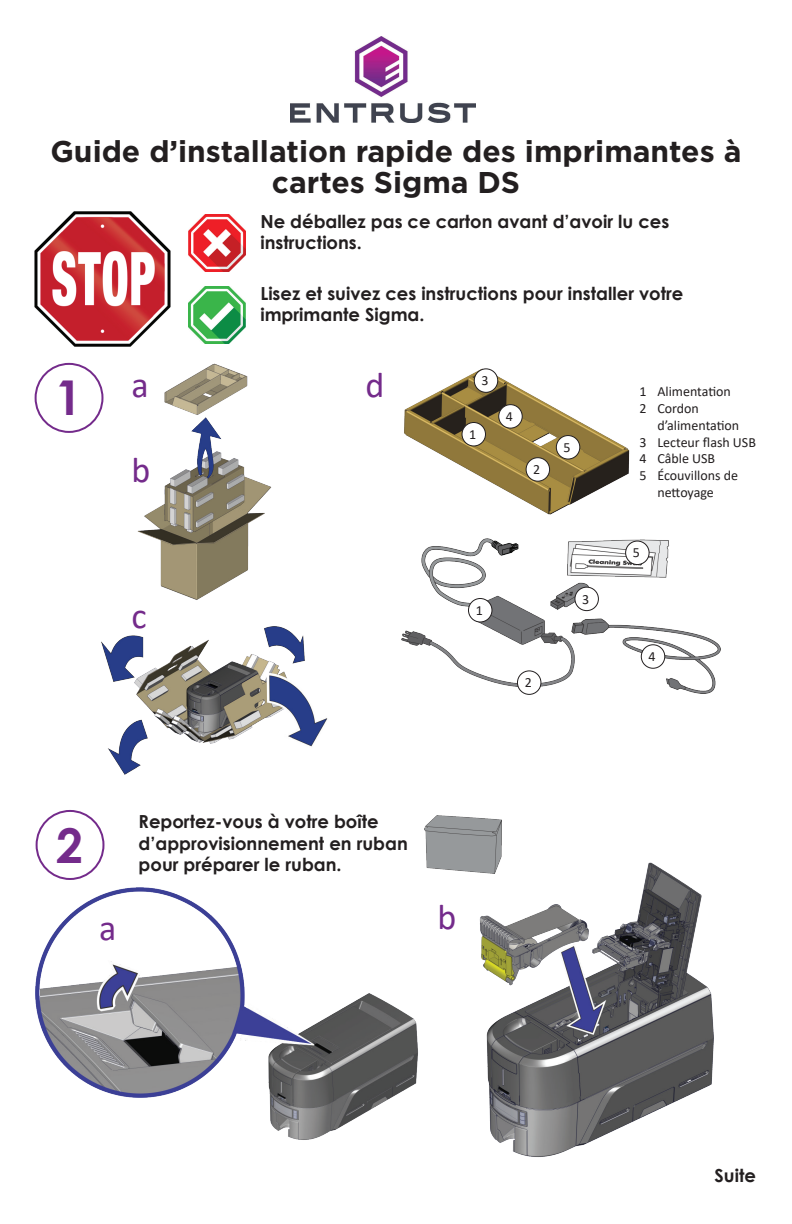
<style>
.page{position:relative;width:792px;height:1224px;background:#fff}
.page>*{position:absolute;margin:0;border:0;box-sizing:border-box;transform-origin:0 0}
.t1{font:700 48px "Century Gothic";color:#742b8b}
.t2{font:36px "Calibri";color:#742b8b}
.t3{font:700 30px/31px "Gotham";color:#231f20;text-align:center}
.t4{font:700 18px/21.6px "Century Gothic";color:#231f20}
.t5{font:14px/16.8px "Calibri";color:#231f20}
</style>
<div class="page">
<img style="left:35px;top:211px;width:136px;height:135px">
<img style="left:188px;top:214px;width:58px;height:57px">
<img style="left:188px;top:286px;width:58px;height:57px">
<img style="left:479px;top:862px;width:235px;height:295px">
<div style="left:36px;top:810px;width:68px;height:70px;border:2px solid #742b8b;border-radius:50%"></div>
<div style="left:35px;top:363px;width:68px;height:70px;border:2px solid #742b8b;border-radius:50%"></div>
<img style="left:36px;top:887px;width:382px;height:253px">
<img style="left:290px;top:36px;width:186px;height:86px">
<img style="left:137px;top:364px;width:135px;height:236px">
<img style="left:102px;top:626px;width:226px;height:149px">
<img style="left:404px;top:368px;width:226px;height:147px">
<div style="left:474px;top:369px;width:24px;height:23px;background:#fff;border-radius:50%"></div>
<div style="left:474px;top:368px;width:24px;height:25px;border:1px solid #231f20;border-radius:50%"></div>
<div style="left:462px;top:422px;width:23px;height:24px;background:#fff;border-radius:50%"></div>
<div style="left:462px;top:422px;width:24px;height:24px;border:1px solid #231f20;border-radius:50%"></div>
<div style="left:526px;top:458px;width:24px;height:23px;background:#fff;border-radius:50%"></div>
<div style="left:526px;top:457px;width:24px;height:25px;border:1px solid #231f20;border-radius:50%"></div>
<div style="left:499px;top:405px;width:23px;height:23px;background:#fff;border-radius:50%"></div>
<div style="left:498px;top:404px;width:25px;height:25px;border:1px solid #231f20;border-radius:50%"></div>
<div style="left:556px;top:436px;width:24px;height:23px;background:#fff;border-radius:50%"></div>
<div style="left:556px;top:435px;width:24px;height:25px;border:1px solid #231f20;border-radius:50%"></div>
<img style="left:401px;top:538px;width:319px;height:155px">
<div style="left:468px;top:599px;width:24px;height:23px;background:#fff;border-radius:50%"></div>
<div style="left:468px;top:598px;width:24px;height:24px;border:1px solid #231f20;border-radius:50%"></div>
<div style="left:641px;top:645px;width:24px;height:23px;background:#fff;border-radius:50%"></div>
<div style="left:641px;top:644px;width:24px;height:25px;border:1px solid #231f20;border-radius:50%"></div>
<div style="left:517px;top:671px;width:24px;height:23px;background:#fff;border-radius:50%"></div>
<div style="left:517px;top:670px;width:24px;height:25px;border:1px solid #231f20;border-radius:50%"></div>
<div style="left:575px;top:587px;width:23px;height:24px;background:#fff;border-radius:50%"></div>
<div style="left:574px;top:587px;width:25px;height:24px;border:1px solid #231f20;border-radius:50%"></div>
<div style="left:626px;top:541px;width:23px;height:24px;background:#fff;border-radius:50%"></div>
<div style="left:625px;top:541px;width:25px;height:24px;border:1px solid #231f20;border-radius:50%"></div>
<img style="left:424px;top:816px;width:77px;height:57px">
<h3 class="t3" style="left:50px;top:136px;width:693px">Guide d’installation rapide des imprimantes à cartes Sigma DS</h3>
<h1 class="t1" style="left:55px;top:362px;width:28px">1</h1>
<h2 class="t2" style="left:131px;top:360px;width:19px">a</h2>
<h2 class="t2" style="left:131px;top:445px;width:20px">b</h2>
<h2 class="t2" style="left:131px;top:591px;width:17px">c</h2>
<p class="t4" style="left:260px;top:210px;width:410px">Ne déballez pas ce carton avant d’avoir lu ces instructions.</p>
<p class="t4" style="left:260px;top:282px;width:424px">Lisez et suivez ces instructions pour installer votre imprimante Sigma.</p>
<h2 class="t2" style="left:365px;top:360px;width:20px">d</h2>
<p class="t5" style="left:481px;top:372px;width:9px">3</p>
<p class="t5" style="left:469px;top:425px;width:9px">1</p>
<p class="t5" style="left:506px;top:408px;width:9px">4</p>
<p class="t5" style="left:533px;top:461px;width:9px">2</p>
<p class="t5" style="left:564px;top:439px;width:9px">5</p>
<p class="t5" style="left:476px;top:601px;width:9px">1</p>
<p class="t5" style="left:525px;top:674px;width:9px">2</p>
<p class="t5" style="left:582px;top:590px;width:9px">3</p>
<p class="t5" style="left:639px;top:383px;width:93px">1 Alimentation<br>2 Cordon</p>
<p class="t5" style="left:657px;top:416px;width:83px">d’alimentation</p>
<p class="t5" style="left:639px;top:433px;width:118px">3 Lecteur flash USB</p>
<p class="t5" style="left:639px;top:450px;width:77px">4 Câble USB</p>
<p class="t5" style="left:639px;top:467px;width:100px">5 Écouvillons de</p>
<p class="t5" style="left:657px;top:484px;width:58px">nettoyage</p>
<p class="t5" style="left:633px;top:544px;width:9px">5</p>
<p class="t5" style="left:649px;top:648px;width:9px">4</p>
<h1 class="t1" style="left:56px;top:809px;width:28px">2</h1>
<h2 class="t2" style="left:99px;top:903px;width:19px">a</h2>
<p class="t4" style="left:139px;top:810px;width:271px">Reportez-vous à votre boîte d’approvisionnement en ruban</p>
<p class="t4" style="left:139px;top:853px;width:205px">pour préparer le ruban.</p>
<h2 class="t2" style="left:437px;top:892px;width:20px">b</h2>
<p class="t4" style="left:715px;top:1164px;width:43px">Suite</p>
</div>
